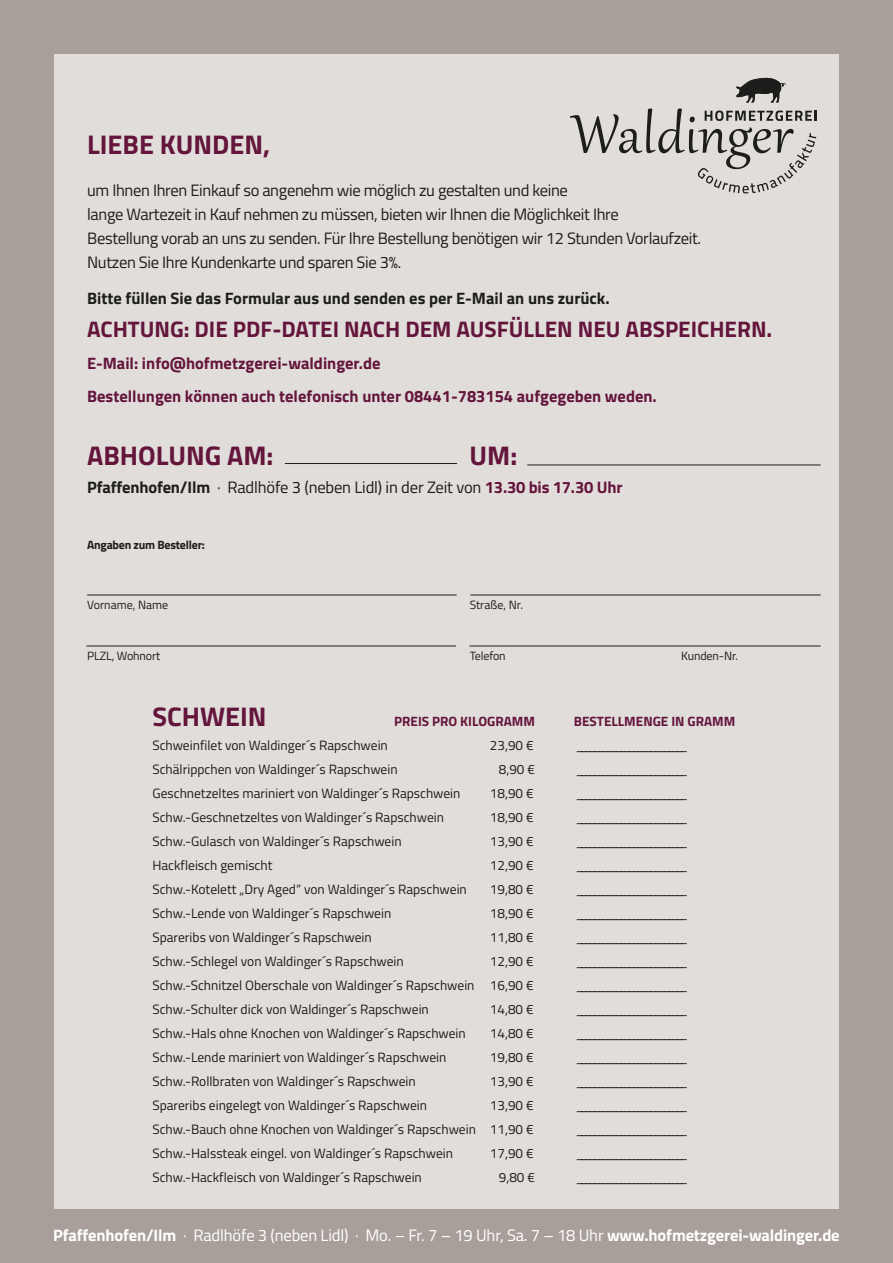
<style>
.page{position:relative;width:893px;height:1263px;background:#a89f9a}
.page>*{position:absolute;margin:0;border:0;box-sizing:border-box;transform-origin:0 0}
.t1{font:700 27px "Cairo";color:#64153b}
.t2{font:700 22.5px "Cairo";color:#64153b}
.t3{font:16.5px/24px "Cairo";letter-spacing:-.02em;color:#1d1d1b}
.t4{font:700 16.5px/33px "Cairo";color:#64153b}
.t5{font:16.5px "Cairo";letter-spacing:-.01em;color:#fff}
.t6{font:700 16.5px "Cairo";color:#1d1d1b}
.t7{font:13.5px "Cairo";color:#1d1d1b}
.t8{font:700 13.5px "Cairo";color:#64153b}
.t9{font:12px "Cairo";letter-spacing:-.01em;color:#1d1d1b}
.t10{font:700 12px "Cairo";letter-spacing:-.02em;color:#1d1d1b}
.s1{font-weight:700}
.s2{font-weight:700;color:#64153b}
</style>
<div class="page">
<div style="left:54px;top:54px;width:785px;height:1155px;background:#e1dddb"></div>
<hr style="left:285px;top:463px;width:172px;height:1px;background:#1d1d1b">
<hr style="left:527px;top:465px;width:294px;height:1px;background:#1d1d1b">
<hr style="left:87px;top:595px;width:370px;height:1px;background:#1d1d1b">
<hr style="left:470px;top:595px;width:351px;height:1px;background:#1d1d1b">
<hr style="left:86px;top:646px;width:370px;height:1px;background:#1d1d1b">
<hr style="left:469px;top:646px;width:352px;height:1px;background:#1d1d1b">
<svg style="left:570px;top:78px;width:247px;height:115px"></svg>
<h1 class="t1" style="left:87px;top:123px;width:185px">LIEBE KUNDEN,</h1>
<p class="t3" style="left:87px;top:179px;width:615px">um Ihnen Ihren Einkauf so angenehm wie möglich zu gestalten und keine<br>lange Wartezeit in Kauf nehmen zu müssen, bieten wir Ihnen die Möglichkeit Ihre<br>Bestellung vorab an uns zu senden. Für Ihre Bestellung benötigen wir 12 Stunden Vorlaufzeit.<br>Nutzen Sie Ihre Kundenkarte und sparen Sie 3%.</p>
<p class="t6" style="left:87px;top:285px;width:524px">Bitte füllen Sie das Formular aus und senden es per E-Mail an uns zurück.</p>
<h2 class="t2" style="left:87px;top:311px;width:687px">ACHTUNG: DIE PDF-DATEI NACH DEM AUSFÜLLEN NEU ABSPEICHERN.</h2>
<p class="t4" style="left:87px;top:346px;width:571px">E-Mail: info@hofmetzgerei-waldinger.de<br>Bestellungen können auch telefonisch unter 08441-783154 aufgegeben weden.</p>
<h1 class="t1" style="left:87px;top:433px;width:188px">ABHOLUNG AM:</h1>
<h1 class="t1" style="left:470px;top:433px;width:49px">UM:</h1>
<p class="t3" style="left:87px;top:476px;width:537px"><span class="s1">Pfaffenhofen/Ilm</span> · Radlhöfe 3 (neben Lidl) in der Zeit von <span class="s2">13.30 bis 17.30 Uhr</span></p>
<p class="t10" style="left:87px;top:535px;width:119px">Angaben zum Besteller:</p>
<p class="t9" style="left:87px;top:596px;width:83px">Vorname, Name</p>
<p class="t9" style="left:470px;top:596px;width:55px">Straße, Nr.</p>
<p class="t9" style="left:87px;top:647px;width:75px">PLZL, Wohnort</p>
<p class="t9" style="left:470px;top:647px;width:38px">Telefon</p>
<p class="t9" style="left:681px;top:647px;width:58px">Kunden-Nr.</p>
<h1 class="t1" style="left:152px;top:695px;width:116px">SCHWEIN</h1>
<p class="t8" style="left:394px;top:710px;width:142px">PREIS PRO KILOGRAMM</p>
<p class="t8" style="left:574px;top:710px;width:163px">BESTELLMENGE IN GRAMM</p>
<p class="t7" style="left:152px;top:736px;width:237px">Schweinfilet von Waldinger´s Rapschwein</p>
<p class="t7" style="left:490px;top:736px;width:45px">23,90 €</p>
<p class="t7" style="left:575px;top:736px;width:114px">_________________________</p>
<p class="t7" style="left:152px;top:760px;width:247px">Schälrippchen von Waldinger´s Rapschwein</p>
<p class="t7" style="left:499px;top:760px;width:38px">8,90 €</p>
<p class="t7" style="left:575px;top:760px;width:114px">_________________________</p>
<p class="t7" style="left:152px;top:784px;width:310px">Geschnetzeltes mariniert von Waldinger´s Rapschwein</p>
<p class="t7" style="left:490px;top:784px;width:45px">18,90 €</p>
<p class="t7" style="left:575px;top:784px;width:114px">_________________________</p>
<p class="t7" style="left:152px;top:808px;width:293px">Schw.-Geschnetzeltes von Waldinger´s Rapschwein</p>
<p class="t7" style="left:490px;top:808px;width:45px">18,90 €</p>
<p class="t7" style="left:575px;top:808px;width:114px">_________________________</p>
<p class="t7" style="left:152px;top:832px;width:251px">Schw.-Gulasch von Waldinger´s Rapschwein</p>
<p class="t7" style="left:490px;top:832px;width:45px">13,90 €</p>
<p class="t7" style="left:575px;top:832px;width:114px">_________________________</p>
<p class="t7" style="left:152px;top:856px;width:122px">Hackfleisch gemischt</p>
<p class="t7" style="left:490px;top:856px;width:45px">12,90 €</p>
<p class="t7" style="left:575px;top:856px;width:114px">_________________________</p>
<p class="t7" style="left:152px;top:880px;width:316px">Schw.-Kotelett „Dry Aged“ von Waldinger´s Rapschwein</p>
<p class="t7" style="left:490px;top:880px;width:45px">19,80 €</p>
<p class="t7" style="left:575px;top:880px;width:114px">_________________________</p>
<p class="t7" style="left:152px;top:904px;width:240px">Schw.-Lende von Waldinger´s Rapschwein</p>
<p class="t7" style="left:490px;top:904px;width:45px">18,90 €</p>
<p class="t7" style="left:575px;top:904px;width:114px">_________________________</p>
<p class="t7" style="left:152px;top:928px;width:221px">Spareribs von Waldinger´s Rapschwein</p>
<p class="t7" style="left:490px;top:928px;width:45px">11,80 €</p>
<p class="t7" style="left:575px;top:928px;width:114px">_________________________</p>
<p class="t7" style="left:152px;top:952px;width:253px">Schw.-Schlegel von Waldinger´s Rapschwein</p>
<p class="t7" style="left:490px;top:952px;width:45px">12,90 €</p>
<p class="t7" style="left:575px;top:952px;width:114px">_________________________</p>
<p class="t7" style="left:152px;top:976px;width:383px">Schw.-Schnitzel Oberschale von Waldinger´s Rapschwein 16,90 €</p>
<p class="t7" style="left:575px;top:976px;width:114px">_________________________</p>
<p class="t7" style="left:152px;top:1000px;width:278px">Schw.-Schulter dick von Waldinger´s Rapschwein</p>
<p class="t7" style="left:490px;top:1000px;width:45px">14,80 €</p>
<p class="t7" style="left:575px;top:1000px;width:114px">_________________________</p>
<p class="t7" style="left:152px;top:1024px;width:315px">Schw.-Hals ohne Knochen von Waldinger´s Rapschwein</p>
<p class="t7" style="left:490px;top:1024px;width:45px">14,80 €</p>
<p class="t7" style="left:575px;top:1024px;width:114px">_________________________</p>
<p class="t7" style="left:152px;top:1048px;width:296px">Schw.-Lende mariniert von Waldinger´s Rapschwein</p>
<p class="t7" style="left:490px;top:1048px;width:45px">19,80 €</p>
<p class="t7" style="left:575px;top:1048px;width:114px">_________________________</p>
<p class="t7" style="left:152px;top:1072px;width:265px">Schw.-Rollbraten von Waldinger´s Rapschwein</p>
<p class="t7" style="left:490px;top:1072px;width:45px">13,90 €</p>
<p class="t7" style="left:575px;top:1072px;width:114px">_________________________</p>
<p class="t7" style="left:152px;top:1096px;width:276px">Spareribs eingelegt von Waldinger´s Rapschwein</p>
<p class="t7" style="left:490px;top:1096px;width:45px">13,90 €</p>
<p class="t7" style="left:575px;top:1096px;width:114px">_________________________</p>
<p class="t7" style="left:152px;top:1120px;width:383px">Schw.-Bauch ohne Knochen von Waldinger´s Rapschwein 11,90 €</p>
<p class="t7" style="left:575px;top:1120px;width:114px">_________________________</p>
<p class="t7" style="left:152px;top:1144px;width:302px">Schw.-Halssteak eingel. von Waldinger´s Rapschwein</p>
<p class="t7" style="left:490px;top:1144px;width:45px">17,90 €</p>
<p class="t7" style="left:575px;top:1144px;width:114px">_________________________</p>
<p class="t7" style="left:152px;top:1168px;width:271px">Schw.-Hackfleisch von Waldinger´s Rapschwein</p>
<p class="t7" style="left:499px;top:1168px;width:38px">9,80 €</p>
<p class="t7" style="left:575px;top:1168px;width:114px">_________________________</p>
<p class="t5" style="left:53px;top:1223px;width:788px"><span class="s1">Pfaffenhofen/Ilm</span> · Radlhöfe 3 (neben Lidl) · Mo. – Fr. 7 – 19 Uhr, Sa. 7 – 18 Uhr <span class="s1">www.hofmetzgerei-waldinger.de</span></p>
</div>
